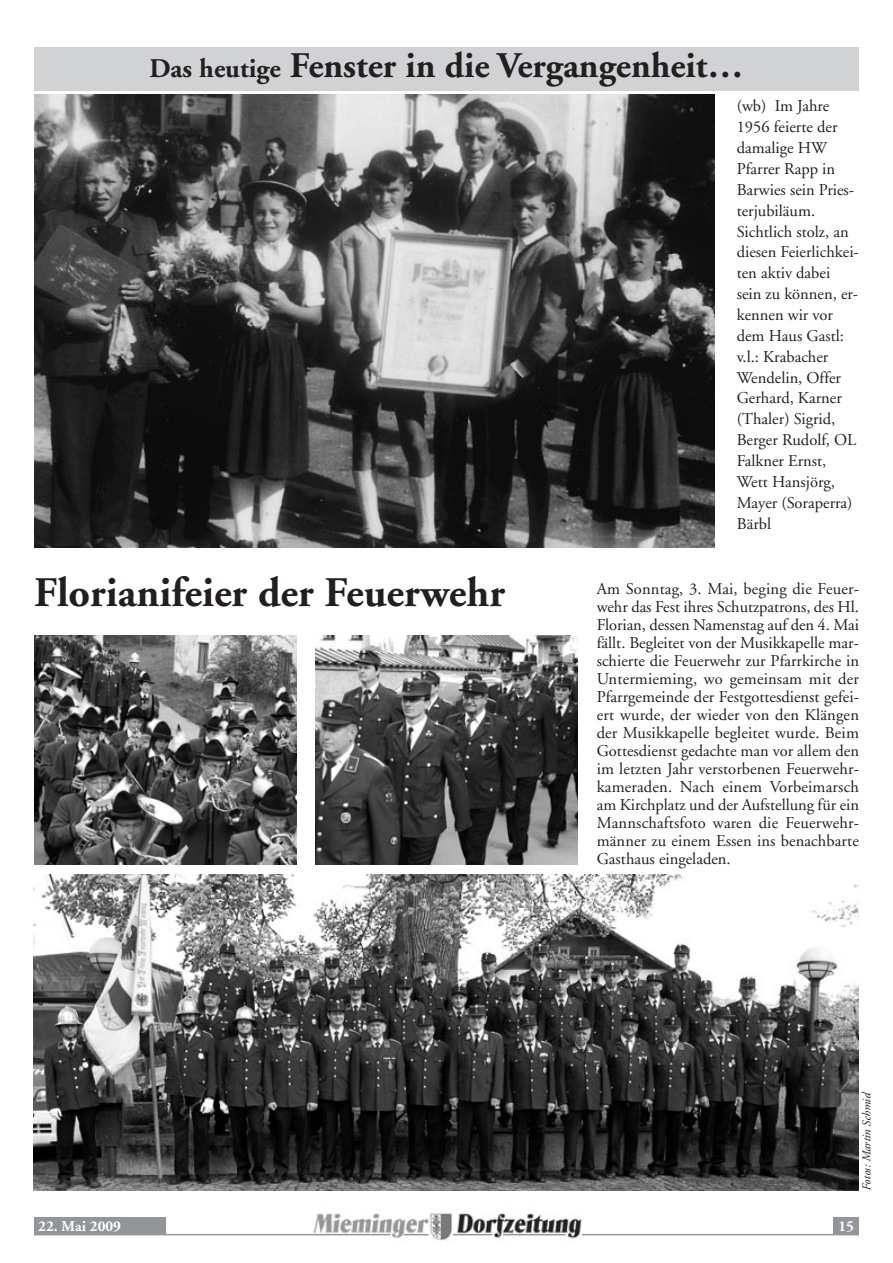
<style>
.page{position:relative;width:893px;height:1263px;background:#fff}
.page>*{position:absolute;margin:0;border:0;box-sizing:border-box;transform-origin:0 0}
.t1{font:700 42px "Adobe Garamond";color:#231f20}
.t2{font:700 36px "Adobe Garamond";color:#231f20}
.t3{font:16.5px/20.9px "Adobe Garamond";color:#231f20;text-align:justify}
.t4{font:700 15px "Adobe Garamond";color:#fff}
.t5{font:italic 12px "Adobe Garamond";color:#231f20}
.s1{font-size:27px}
</style>
<div class="page">
<img style="left:311px;top:1213px;width:273px;height:28px">
<div style="left:833px;top:1217px;width:26px;height:17px;background:#939598"></div>
<hr style="left:34px;top:1234px;width:356px;height:1px;background:#939598">
<svg style="left:404px;top:1234px;width:25px;height:1px"></svg>
<hr style="left:582px;top:1234px;width:277px;height:1px;background:#939598">
<hr style="left:503px;top:1234px;width:63px;height:1px;background:#939598">
<hr style="left:453px;top:1234px;width:39px;height:1px;background:#939598">
<div style="left:34px;top:1217px;width:132px;height:17px;background:#939598"></div>
<img style="left:34px;top:635px;width:262px;height:230px">
<img style="left:315px;top:635px;width:263px;height:230px">
<img style="left:33px;top:874px;width:826px;height:317px">
<img style="left:34px;top:94px;width:680px;height:453px">
<div style="left:34px;top:47px;width:825px;height:44px;background:#d1d2d4"></div>
<h2 class="t2" style="left:149px;top:51px;width:596px"><span class="s1">Das heutige</span> Fenster in die Vergangenheit…</h2>
<p class="t3" style="left:737px;top:97px;width:124px;text-align:left">(wb) Im Jahre<br>1956 feierte der damalige HW<br>Pfarrer Rapp in<br>Barwies sein Pries - terjubiläum.<br>Sichtlich stolz, an diesen Feierlichkei&shy;ten aktiv dabei sein zu können, er&shy;kennen wir vor dem Haus Gastl: v.l.: Krabacher<br>Wendelin, Offer<br>Gerhard, Karner (Thaler) Sigrid,<br>Berger Rudolf, OL<br>Falkner Ernst,<br>Wett Hansjörg,<br>Mayer (Soraperra)<br>Bärbl</p>
<h1 class="t1" style="left:34px;top:575px;width:472px">Florianifeier der Feuerwehr</h1>
<p class="t3" style="left:597px;top:581px;width:264px;line-height:18px">Am Sonntag, 3. Mai, beging die Feuer&shy;wehr das Fest ihres Schutzpatrons, des Hl.<br>Florian, dessen Namenstag auf den 4. Mai fällt. Begleitet von der Musikkapelle mar&shy;schierte die Feuerwehr zur Pfarrkirche in Untermieming, wo gemeinsam mit der Pfarrgemeinde der Festgottesdienst gefei&shy;ert wurde, der wieder von den Klängen der Musikkapelle begleitet wurde. Beim Gottesdienst gedachte man vor allem den im letzten Jahr verstorbenen Feuerwehr&shy;kameraden. Nach einem Vorbeimarsch am Kirchplatz und der Aufstellung für ein Mannschaftsfoto waren die Feuerwehr&shy;männer zu einem Essen ins benachbarte Gasthaus eingeladen.</p>
<p class="t5" style="left:862px;top:1191px;width:99px;rotate:-90deg">Fotos: Martin Schmid</p>
<p class="t4" style="left:38px;top:1220px;width:84px">22. Mai 2009</p>
<p class="t4" style="left:838px;top:1220px;width:17px">15</p>
</div>
